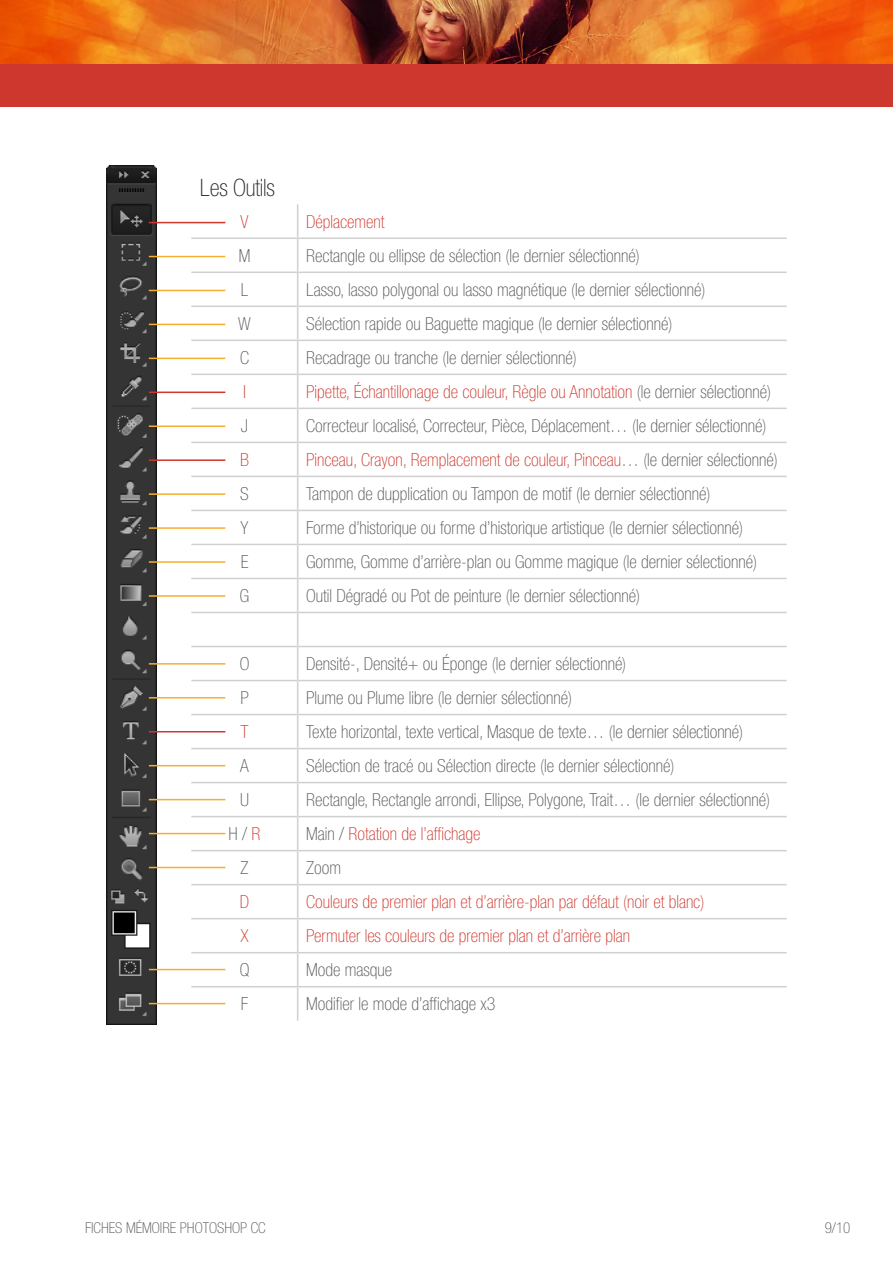
<style>
.page{position:relative;width:893px;height:1263px;background:#fff}
.page>*{position:absolute;margin:0;border:0;box-sizing:border-box;transform-origin:0 0}
.t1{font:100 condensed 24px "Helvetica Neue LT Std";letter-spacing:-.01em;color:#282827}
.t2{font:100 condensed 18px "Helvetica Neue LT Std";color:#575756}
.t3{font:100 condensed 18px "Helvetica Neue LT Std";color:#ce372d}
.t4{font:100 condensed 15px "Helvetica Neue LT Std";color:#575756}
.s1{color:#575756}
.s2{color:#ce372d}
</style>
<div class="page">
<div style="left:0;top:64px;width:893px;height:42px;background:#ce372d"></div>
<img style="left:0;top:0;width:893px;height:64px">
<hr style="left:297px;top:204px;width:1px;height:33px;background:#d0d0d0">
<hr style="left:191px;top:237px;width:107px;height:2px;background:#d0d0d0">
<hr style="left:298px;top:237px;width:489px;height:2px;background:#d0d0d0">
<hr style="left:297px;top:239px;width:1px;height:33px;background:#d0d0d0">
<hr style="left:191px;top:272px;width:107px;height:1px;background:#d0d0d0">
<hr style="left:298px;top:272px;width:489px;height:1px;background:#d0d0d0">
<hr style="left:297px;top:273px;width:1px;height:33px;background:#d0d0d0">
<hr style="left:191px;top:306px;width:107px;height:1px;background:#d0d0d0">
<hr style="left:298px;top:306px;width:489px;height:1px;background:#d0d0d0">
<hr style="left:297px;top:307px;width:1px;height:33px;background:#d0d0d0">
<hr style="left:191px;top:340px;width:107px;height:1px;background:#d0d0d0">
<hr style="left:298px;top:340px;width:489px;height:1px;background:#d0d0d0">
<hr style="left:297px;top:341px;width:1px;height:33px;background:#d0d0d0">
<hr style="left:191px;top:374px;width:107px;height:1px;background:#d0d0d0">
<hr style="left:298px;top:374px;width:489px;height:1px;background:#d0d0d0">
<hr style="left:297px;top:375px;width:1px;height:33px;background:#d0d0d0">
<hr style="left:191px;top:408px;width:107px;height:1px;background:#d0d0d0">
<hr style="left:298px;top:408px;width:489px;height:1px;background:#d0d0d0">
<hr style="left:297px;top:409px;width:1px;height:33px;background:#d0d0d0">
<hr style="left:191px;top:442px;width:107px;height:1px;background:#d0d0d0">
<hr style="left:298px;top:442px;width:489px;height:1px;background:#d0d0d0">
<hr style="left:297px;top:443px;width:1px;height:33px;background:#d0d0d0">
<hr style="left:191px;top:476px;width:107px;height:1px;background:#d0d0d0">
<hr style="left:298px;top:476px;width:489px;height:1px;background:#d0d0d0">
<hr style="left:297px;top:477px;width:1px;height:33px;background:#d0d0d0">
<hr style="left:191px;top:510px;width:107px;height:1px;background:#d0d0d0">
<hr style="left:298px;top:510px;width:489px;height:1px;background:#d0d0d0">
<hr style="left:297px;top:511px;width:1px;height:33px;background:#d0d0d0">
<hr style="left:191px;top:544px;width:107px;height:1px;background:#d0d0d0">
<hr style="left:298px;top:544px;width:489px;height:1px;background:#d0d0d0">
<hr style="left:297px;top:545px;width:1px;height:33px;background:#d0d0d0">
<hr style="left:191px;top:578px;width:107px;height:1px;background:#d0d0d0">
<hr style="left:298px;top:578px;width:489px;height:1px;background:#d0d0d0">
<hr style="left:297px;top:579px;width:1px;height:33px;background:#d0d0d0">
<hr style="left:191px;top:612px;width:107px;height:1px;background:#d0d0d0">
<hr style="left:298px;top:612px;width:489px;height:1px;background:#d0d0d0">
<hr style="left:297px;top:613px;width:1px;height:33px;background:#d0d0d0">
<hr style="left:191px;top:646px;width:107px;height:1px;background:#d0d0d0">
<hr style="left:298px;top:646px;width:489px;height:1px;background:#d0d0d0">
<hr style="left:297px;top:647px;width:1px;height:33px;background:#d0d0d0">
<hr style="left:191px;top:680px;width:107px;height:1px;background:#d0d0d0">
<hr style="left:298px;top:680px;width:489px;height:1px;background:#d0d0d0">
<hr style="left:297px;top:681px;width:1px;height:33px;background:#d0d0d0">
<hr style="left:191px;top:714px;width:107px;height:1px;background:#d0d0d0">
<hr style="left:298px;top:714px;width:489px;height:1px;background:#d0d0d0">
<hr style="left:297px;top:715px;width:1px;height:33px;background:#d0d0d0">
<hr style="left:191px;top:748px;width:107px;height:1px;background:#d0d0d0">
<hr style="left:298px;top:748px;width:489px;height:1px;background:#d0d0d0">
<hr style="left:297px;top:749px;width:1px;height:33px;background:#d0d0d0">
<hr style="left:191px;top:782px;width:107px;height:1px;background:#d0d0d0">
<hr style="left:298px;top:782px;width:489px;height:1px;background:#d0d0d0">
<hr style="left:297px;top:783px;width:1px;height:33px;background:#d0d0d0">
<hr style="left:191px;top:816px;width:107px;height:1px;background:#d0d0d0">
<hr style="left:298px;top:816px;width:489px;height:1px;background:#d0d0d0">
<hr style="left:297px;top:817px;width:1px;height:33px;background:#d0d0d0">
<hr style="left:191px;top:850px;width:107px;height:1px;background:#d0d0d0">
<hr style="left:298px;top:850px;width:489px;height:1px;background:#d0d0d0">
<hr style="left:297px;top:851px;width:1px;height:33px;background:#d0d0d0">
<hr style="left:191px;top:884px;width:107px;height:1px;background:#d0d0d0">
<hr style="left:298px;top:884px;width:489px;height:1px;background:#d0d0d0">
<hr style="left:297px;top:885px;width:1px;height:33px;background:#d0d0d0">
<hr style="left:191px;top:918px;width:107px;height:1px;background:#d0d0d0">
<hr style="left:298px;top:918px;width:489px;height:1px;background:#d0d0d0">
<hr style="left:297px;top:919px;width:1px;height:33px;background:#d0d0d0">
<hr style="left:191px;top:952px;width:107px;height:1px;background:#d0d0d0">
<hr style="left:298px;top:952px;width:489px;height:1px;background:#d0d0d0">
<hr style="left:297px;top:953px;width:1px;height:33px;background:#d0d0d0">
<hr style="left:191px;top:986px;width:107px;height:1px;background:#d0d0d0">
<hr style="left:298px;top:986px;width:489px;height:1px;background:#d0d0d0">
<hr style="left:297px;top:987px;width:1px;height:34px;background:#d0d0d0">
<img style="left:106px;top:166px;width:51px;height:859px">
<hr style="left:149px;top:222px;width:76px;height:1px;background:#ce372d">
<hr style="left:149px;top:256px;width:76px;height:1px;background:#f6af31">
<hr style="left:149px;top:290px;width:76px;height:1px;background:#f6af31">
<hr style="left:149px;top:324px;width:76px;height:1px;background:#f6af31">
<hr style="left:149px;top:358px;width:76px;height:1px;background:#f6af31">
<hr style="left:149px;top:392px;width:76px;height:1px;background:#ce372d">
<hr style="left:149px;top:425px;width:76px;height:2px;background:#f6af31">
<hr style="left:149px;top:459px;width:76px;height:2px;background:#ce372d">
<hr style="left:149px;top:561px;width:76px;height:2px;background:#f6af31">
<hr style="left:149px;top:663px;width:76px;height:2px;background:#f6af31">
<hr style="left:149px;top:765px;width:76px;height:1px;background:#f6af31">
<hr style="left:149px;top:867px;width:76px;height:1px;background:#f6af31">
<hr style="left:149px;top:969px;width:76px;height:1px;background:#f6af31">
<hr style="left:149px;top:1003px;width:76px;height:1px;background:#f6af31">
<hr style="left:149px;top:493px;width:76px;height:2px;background:#f6af31">
<hr style="left:149px;top:595px;width:76px;height:2px;background:#f6af31">
<hr style="left:149px;top:697px;width:76px;height:1px;background:#f6af31">
<hr style="left:149px;top:799px;width:76px;height:1px;background:#f6af31">
<hr style="left:149px;top:527px;width:76px;height:2px;background:#f6af31">
<hr style="left:149px;top:731px;width:76px;height:1px;background:#ce372d">
<hr style="left:149px;top:833px;width:76px;height:1px;background:#f6af31">
<h1 class="t1" style="left:200px;top:174px;width:77px">Les Outils</h1>
<p class="t3" style="left:240px;top:211px;width:9px">V</p>
<p class="t3" style="left:306px;top:211px;width:80px">Déplacement</p>
<p class="t2" style="left:239px;top:245px;width:13px">M</p>
<p class="t2" style="left:306px;top:245px;width:335px">Rectangle ou ellipse de sélection (le dernier sélectionné)</p>
<p class="t2" style="left:241px;top:279px;width:9px">L</p>
<p class="t2" style="left:306px;top:279px;width:401px">Lasso, lasso polygonal ou lasso magnétique (le dernier sélectionné)</p>
<p class="t2" style="left:238px;top:313px;width:14px">W</p>
<p class="t2" style="left:306px;top:313px;width:368px">Sélection rapide ou Baguette magique (le dernier sélectionné)</p>
<p class="t2" style="left:240px;top:347px;width:10px">C</p>
<p class="t2" style="left:306px;top:347px;width:272px">Recadrage ou tranche (le dernier sélectionné)</p>
<p class="t3" style="left:243px;top:381px;width:4px">I</p>
<p class="t3" style="left:306px;top:381px;width:466px">Pipette, Échantillonage de couleur, Règle ou Annotation <span class="s1">(le dernier sélectionné)</span></p>
<p class="t2" style="left:241px;top:415px;width:9px">J</p>
<p class="t2" style="left:306px;top:415px;width:462px">Correcteur localisé, Correcteur, Pièce, Déplacement… (le dernier sélectionné)</p>
<p class="t3" style="left:240px;top:449px;width:10px">B</p>
<p class="t3" style="left:306px;top:449px;width:473px">Pinceau, Crayon, Remplacement de couleur, Pinceau<span class="s1">… (le dernier sélectionné)</span></p>
<p class="t2" style="left:240px;top:483px;width:10px">S</p>
<p class="t2" style="left:306px;top:483px;width:406px">Tampon de dupplication ou Tampon de motif (le dernier sélectionné)</p>
<p class="t2" style="left:240px;top:517px;width:9px">Y</p>
<p class="t2" style="left:306px;top:517px;width:438px">Forme d’historique ou forme d’historique artistique (le dernier sélectionné)</p>
<p class="t2" style="left:241px;top:551px;width:9px">E</p>
<p class="t2" style="left:306px;top:551px;width:452px">Gomme, Gomme d’arrière-plan ou Gomme magique (le dernier sélectionné)</p>
<p class="t2" style="left:240px;top:585px;width:11px">G</p>
<p class="t2" style="left:306px;top:585px;width:335px">Outil Dégradé ou Pot de peinture (le dernier sélectionné)</p>
<p class="t2" style="left:240px;top:653px;width:10px">O</p>
<p class="t2" style="left:306px;top:653px;width:322px">Densité-, Densité+ ou Éponge (le dernier sélectionné)</p>
<p class="t2" style="left:240px;top:688px;width:10px">P</p>
<p class="t2" style="left:306px;top:688px;width:267px">Plume ou Plume libre (le dernier sélectionné)</p>
<p class="t3" style="left:241px;top:722px;width:9px">T</p>
<p class="t2" style="left:306px;top:722px;width:439px">Texte horizontal, texte vertical, Masque de texte… (le dernier sélectionné)</p>
<p class="t2" style="left:240px;top:756px;width:10px">A</p>
<p class="t2" style="left:306px;top:756px;width:370px">Sélection de tracé ou Sélection directe (le dernier sélectionné)</p>
<p class="t2" style="left:240px;top:790px;width:9px">U</p>
<p class="t2" style="left:306px;top:790px;width:465px">Rectangle, Rectangle arrondi, Ellipse, Polygone, Trait… (le dernier sélectionné)</p>
<p class="t2" style="left:228px;top:824px;width:33px">H / <span class="s2">R</span></p>
<p class="t3" style="left:306px;top:824px;width:176px"><span class="s1">Main /</span> Rotation de l’affichage</p>
<p class="t2" style="left:240px;top:858px;width:9px">Z</p>
<p class="t2" style="left:306px;top:858px;width:36px">Zoom</p>
<p class="t3" style="left:240px;top:892px;width:11px">D</p>
<p class="t3" style="left:306px;top:892px;width:400px">Couleurs de premier plan et d’arrière-plan par défaut (noir et blanc)</p>
<p class="t3" style="left:240px;top:926px;width:10px">X</p>
<p class="t3" style="left:306px;top:926px;width:325px">Permuter les couleurs de premier plan et d’arrière plan</p>
<p class="t2" style="left:240px;top:960px;width:11px">Q</p>
<p class="t2" style="left:306px;top:960px;width:87px">Mode masque</p>
<p class="t2" style="left:241px;top:994px;width:9px">F</p>
<p class="t2" style="left:306px;top:994px;width:191px">Modifier le mode d’affichage x3</p>
<p class="t4" style="left:85px;top:1219px;width:174px">Fiches mémoire Photoshop CC</p>
<p class="t4" style="left:825px;top:1219px;width:27px">9/10</p>
</div>
